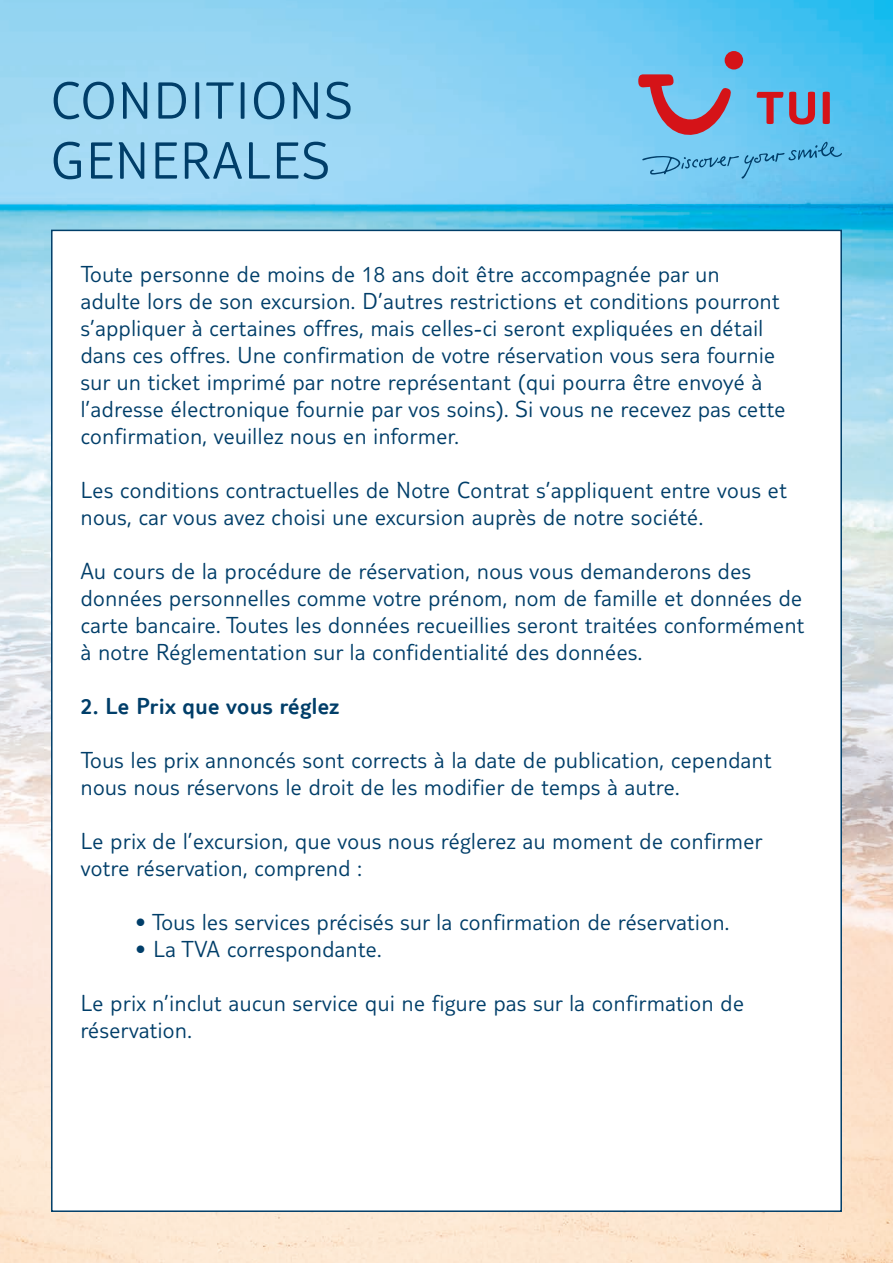
<style>
.page{position:relative;width:893px;height:1263px;background:#fff}
.page>*{position:absolute;margin:0;border:0;box-sizing:border-box;transform-origin:0 0}
.t1{font:300 54px/60px "TUI Type";letter-spacing:.045em;color:#003e69}
.t2{font:300 24px/27px "TUI Type";letter-spacing:.025em;color:#003e69}
.t3{font:300 24px "TUI Type";letter-spacing:.025em;color:#003e69}
</style>
<div class="page">
<img style="left:0;top:0;width:893px;height:1263px">
<div style="left:725px;top:51px;width:18px;height:19px;background:#d51318;border-radius:50%"></div>
<svg style="left:638px;top:74px;width:204px;height:105px;background:#76abcf"></svg>
<div style="left:51px;top:230px;width:791px;height:982px;background:#fff;border:2px solid #003e69"></div>
<h1 class="t1" style="left:51px;top:70px;width:303px">CONDITIONS<br>GENERALES</h1>
<p class="t2" style="left:81px;top:260px;width:706px">Toute personne de moins de 18 ans doit être accompagnée par un<br>adulte lors de son excursion. D’autres restrictions et conditions pourront s’appliquer à certaines offres, mais celles-ci seront expliquées en détail dans ces offres. Une confirmation de votre réservation vous sera fournie sur un ticket imprimé par notre représentant (qui pourra être envoyé à l’adresse électronique fournie par vos soins). Si vous ne recevez pas cette confirmation, veuillez nous en informer.</p>
<p class="t2" style="left:81px;top:476px;width:707px">Les conditions contractuelles de Notre Contrat s’appliquent entre vous et nous, car vous avez choisi une excursion auprès de notre société.</p>
<p class="t2" style="left:81px;top:557px;width:725px">Au cours de la procédure de réservation, nous vous demanderons des données personnelles comme votre prénom, nom de famille et données de carte bancaire. Toutes les données recueillies seront traitées conformément à notre Réglementation sur la confidentialité des données.</p>
<p class="t3" style="left:81px;top:692px;width:260px">2. Le Prix que vous réglez</p>
<p class="t2" style="left:81px;top:746px;width:692px">Tous les prix annoncés sont corrects à la date de publication, cependant nous nous réservons le droit de les modifier de temps à autre.</p>
<p class="t2" style="left:81px;top:827px;width:683px">Le prix de l’excursion, que vous nous réglerez au moment de confirmer votre réservation, comprend :</p>
<p class="t2" style="left:135px;top:908px;width:596px">• Tous les services précisés sur la confirmation de réservation.</p>
<p class="t2" style="left:135px;top:935px;width:248px">• La TVA correspondante.</p>
<p class="t2" style="left:81px;top:989px;width:665px">Le prix n’inclut aucun service qui ne figure pas sur la confirmation de réservation.</p>
</div>
